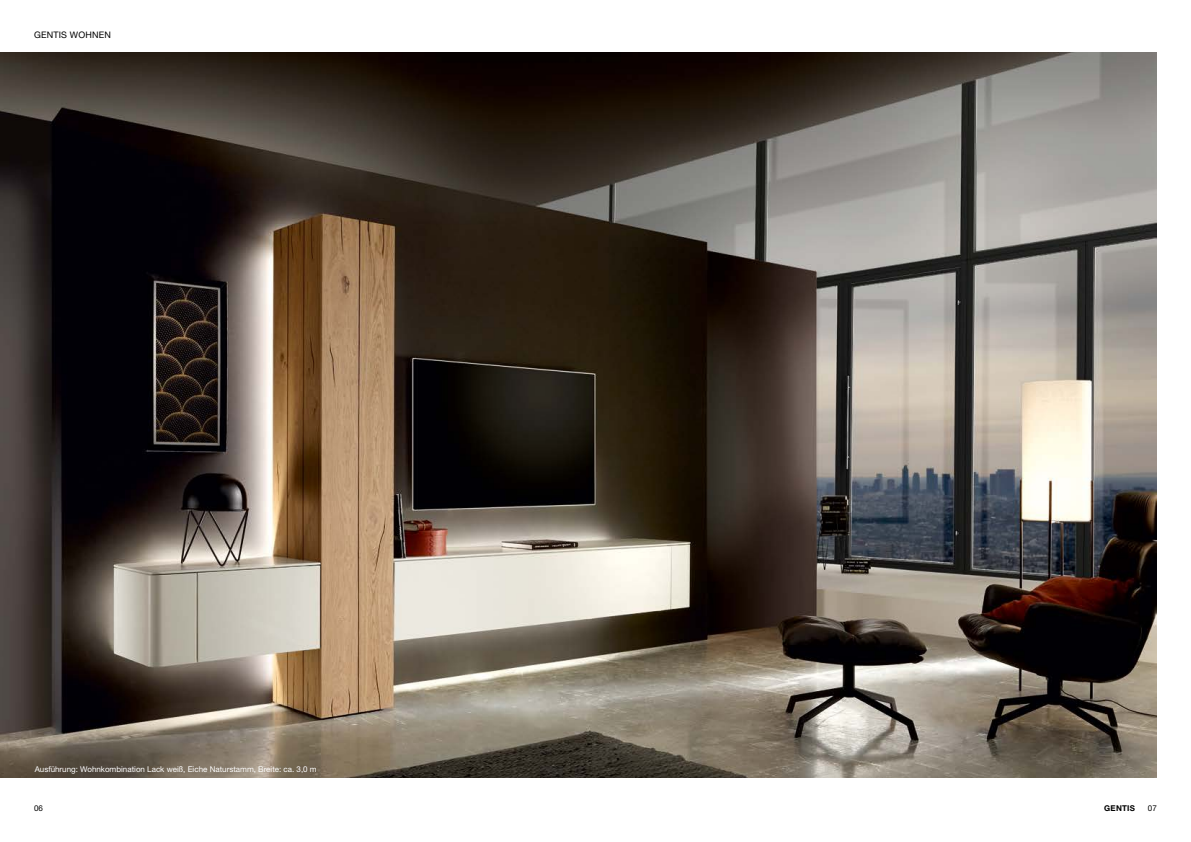
<style>
.page{position:relative;width:1191px;height:842px;background:#fff}
.page>*{position:absolute;margin:0;border:0;box-sizing:border-box;transform-origin:0 0}
.t1{font:9px "Helvetica Neue LTW1 G";letter-spacing:.02em;color:#000}
.t2{font:8px "Helvetica Neue LTW1 G";color:#fff}
.t3{font:700 8px "Helvetica Neue LTW1 G";letter-spacing:.035em;color:#000}
.t4{font:8px "Helvetica Neue LTW1 G";color:#000}
</style>
<div class="page">
<img style="left:0;top:52px;width:1157px;height:725px">
<p class="t1" style="left:34px;top:29px;width:78px">GENTIS WOHNEN</p>
<p class="t2" style="left:35px;top:764px;width:283px">Ausführung: Wohnkombination Lack weiß, Eiche Naturstamm, Breite: ca. 3,0 m</p>
<p class="t4" style="left:34px;top:803px;width:11px">06</p>
<p class="t3" style="left:1104px;top:803px;width:32px">GENTIS</p>
<p class="t4" style="left:1147px;top:803px;width:11px">07</p>
</div>
